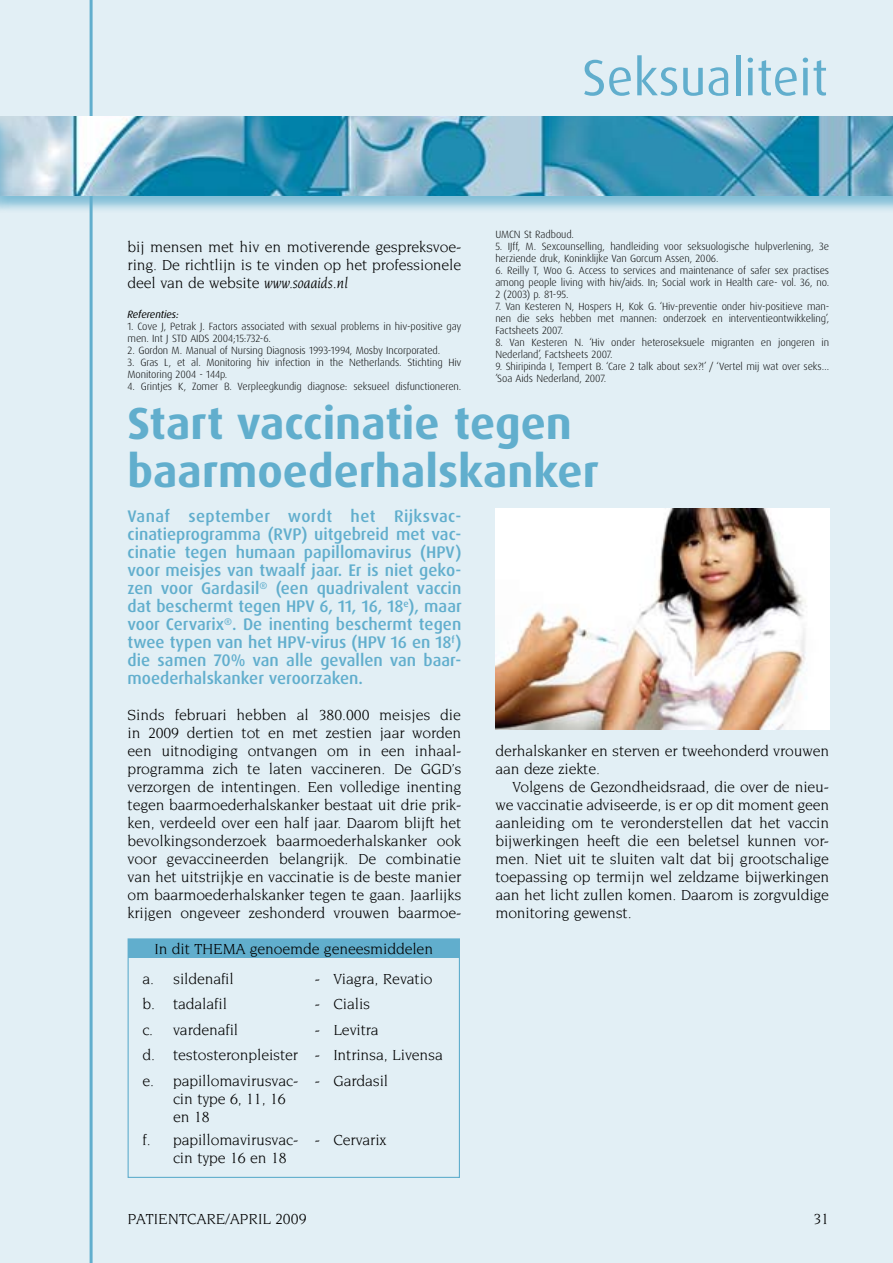
<style>
.page{position:relative;width:893px;height:1263px;background:#e2eff5}
.page>*{position:absolute;margin:0;border:0;box-sizing:border-box;transform-origin:0 0}
.t1{font:51px "Dax OT";color:#61aecd}
.t2{font:700 45px/48px "Dax OT";color:#61aecd}
.t3{font:500 16.8px/18px "Dax OT";color:#61aecd;text-align:justify}
.t4{font:15.75px/18px "Novarese Std";letter-spacing:-.01em;color:#000}
.t5{font:300 10.5px/12px "Dax OT";letter-spacing:-.01em;color:#000}
.t6{font:italic 10.5px "Dax OT";letter-spacing:-.01em;color:#000}
.s1{font-style:italic}
</style>
<div class="page">
<hr style="left:90px;top:0;width:3px;height:1263px;background:#61aecd">
<div style="left:0;top:116px;width:893px;height:96px;background:#61aecd;opacity:.75"></div>
<img style="left:9px;top:116px;width:884px;height:79px">
<div style="left:0;top:114px;width:9px;height:99px;background:#61aecd;opacity:.75"></div>
<img style="left:495px;top:508px;width:334px;height:222px">
<div style="left:128px;top:938px;width:332px;height:240px;border:1px solid #61aecd"></div>
<div style="left:129px;top:939px;width:330px;height:18px;background:#61aecd"></div>
<h1 class="t1" style="left:582px;top:45px;width:247px">Seksualiteit</h1>
<p class="t4" style="left:128px;top:238px;width:335px;text-align:justify">bij mensen met hiv en motiverende gespreksvoe&shy;ring. De richtlijn is te vinden op het professionele deel van de website <span class="s1">www.soaaids.nl</span></p>
<p class="t6" style="left:128px;top:308px;width:53px">Referenties:</p>
<p class="t5" style="left:128px;top:320px;width:335px">1. Cove J, Petrak J. Factors associated with sexual problems in hiv-positive gay men. Int J STD AIDS 2004;15:732-6.</p>
<p class="t5" style="left:128px;top:344px;width:314px">2. Gordon M. Manual of Nursing Diagnosis 1993-1994, Mosby Incorporated.</p>
<p class="t5" style="left:128px;top:356px;width:335px">3. Gras L, et al. Monitoring hiv infection in the Netherlands. Stichting Hiv<br>Monitoring 2004 - 144p.</p>
<p class="t5" style="left:128px;top:380px;width:335px">4. Grintjes K, Zomer B. Verpleegkundig diagnose: seksueel disfunctioneren.</p>
<p class="t5" style="left:495px;top:228px;width:80px">UMCN St Radboud.</p>
<p class="t5" style="left:495px;top:240px;width:335px">5. IJff, M. Sexcounselling, handleiding voor seksuologische hulpverlening, 3e herziende druk, Koninklijke Van Gorcum Assen, 2006.</p>
<p class="t5" style="left:495px;top:264px;width:335px;text-align:justify">6. Reilly T, Woo G. Access to services and maintenance of safer sex practises among people living with hiv/aids. In; Social work in Health care- vol. 36, no.<br>2 (2003) p. 81-95.</p>
<p class="t5" style="left:495px;top:300px;width:335px;text-align:justify">7. Van Kesteren N, Hospers H, Kok G. ‘Hiv-preventie onder hiv-positieve man&shy;nen die seks hebben met mannen: onderzoek en interventieontwikkeling’, Factsheets 2007.</p>
<p class="t5" style="left:495px;top:336px;width:335px">8. Van Kesteren N. ‘Hiv onder heteroseksuele migranten en jongeren in<br>Nederland’, Factsheets 2007.</p>
<p class="t5" style="left:495px;top:360px;width:335px">9. Shiripinda I, Tempert B. ‘Care 2 talk about sex?!’ / ‘Vertel mij wat over seks… ’Soa Aids Nederland, 2007.</p>
<h2 class="t2" style="left:128px;top:400px;width:473px">Start vaccinatie tegen baarmoederhalskanker</h2>
<p class="t3" style="left:128px;top:507px;width:336px">Vanaf september wordt het Rijksvac&shy;cinatieprogramma (RVP) uitgebreid met vac&shy;cinatie tegen humaan papillomavirus (HPV) voor meisjes van twaalf jaar. Er is niet geko&shy;zen voor Gardasil<sup>®</sup> (een quadrivalent vaccin dat beschermt tegen HPV 6, 11, 16, 18<sup>e</sup>), maar voor Cervarix<sup>®</sup>. De inenting beschermt tegen twee typen van het HPV-virus (HPV 16 en 18<sup>f</sup>) die samen 70% van alle gevallen van baar&shy;moederhalskanker veroorzaken.</p>
<p class="t4" style="left:128px;top:706px;width:335px;text-align:justify">Sinds februari hebben al 380.000 meisjes die in 2009 dertien tot en met zestien jaar worden een uitnodiging ontvangen om in een inhaal&shy;programma zich te laten vaccineren. De GGD’s verzorgen de intentingen. Een volledige inenting tegen baarmoederhalskanker bestaat uit drie prik&shy;ken, verdeeld over een half jaar. Daarom blijft het bevolkingsonderzoek baarmoederhalskanker ook voor gevaccineerden belangrijk. De combinatie van het uitstrijkje en vaccinatie is de beste manier om baarmoederhalskanker tegen te gaan. Jaarlijks krijgen ongeveer zeshonderd vrouwen baarmoe-</p>
<p class="t4" style="left:495px;top:742px;width:335px">derhalskanker en sterven er tweehonderd vrouwen aan deze ziekte.</p>
<p class="t4" style="left:495px;top:778px;width:335px;text-align:justify;text-indent:17px">Volgens de Gezondheidsraad, die over de nieu&shy;we vaccinatie adviseerde, is er op dit moment geen aanleiding om te veronderstellen dat het vaccin bijwerkingen heeft die een beletsel kunnen vor&shy;men. Niet uit te sluiten valt dat bij grootschalige toepassing op termijn wel zeldzame bijwerkingen aan het licht zullen komen. Daarom is zorgvuldige monitoring gewenst.</p>
<p class="t4" style="left:142px;top:934px;width:292px;line-height:29.2px;text-indent:12px">In dit THEMA genoemde geneesmiddelen a. sildenafil</p>
<p class="t4" style="left:315px;top:969px;width:119px">- Viagra, Revatio</p>
<p class="t4" style="left:142px;top:995px;width:86px">b. tadalafil</p>
<p class="t4" style="left:315px;top:995px;width:57px">- Cialis</p>
<p class="t4" style="left:142px;top:1020px;width:97px">c. vardenafil</p>
<p class="t4" style="left:142px;top:1016px;width:302px;line-height:25.5px;text-indent:172px">- Levitra<br>d. testosteronpleister - Intrinsa, Livensa e. papillomavirusvac-</p>
<p class="t4" style="left:173px;top:1089px;width:114px">cin type 6, 11, 16 en 18</p>
<p class="t4" style="left:315px;top:1071px;width:75px">- Gardasil</p>
<p class="t4" style="left:173px;top:1131px;width:127px;text-indent:-31px">f. papillomavirusvac&shy;cin type 16 en 18</p>
<p class="t4" style="left:315px;top:1131px;width:73px">- Cervarix</p>
<p class="t4" style="left:128px;top:1210px;width:181px">PATIENTCARE/APRIL 2009</p>
<p class="t4" style="left:813px;top:1210px;width:17px">31</p>
</div>
